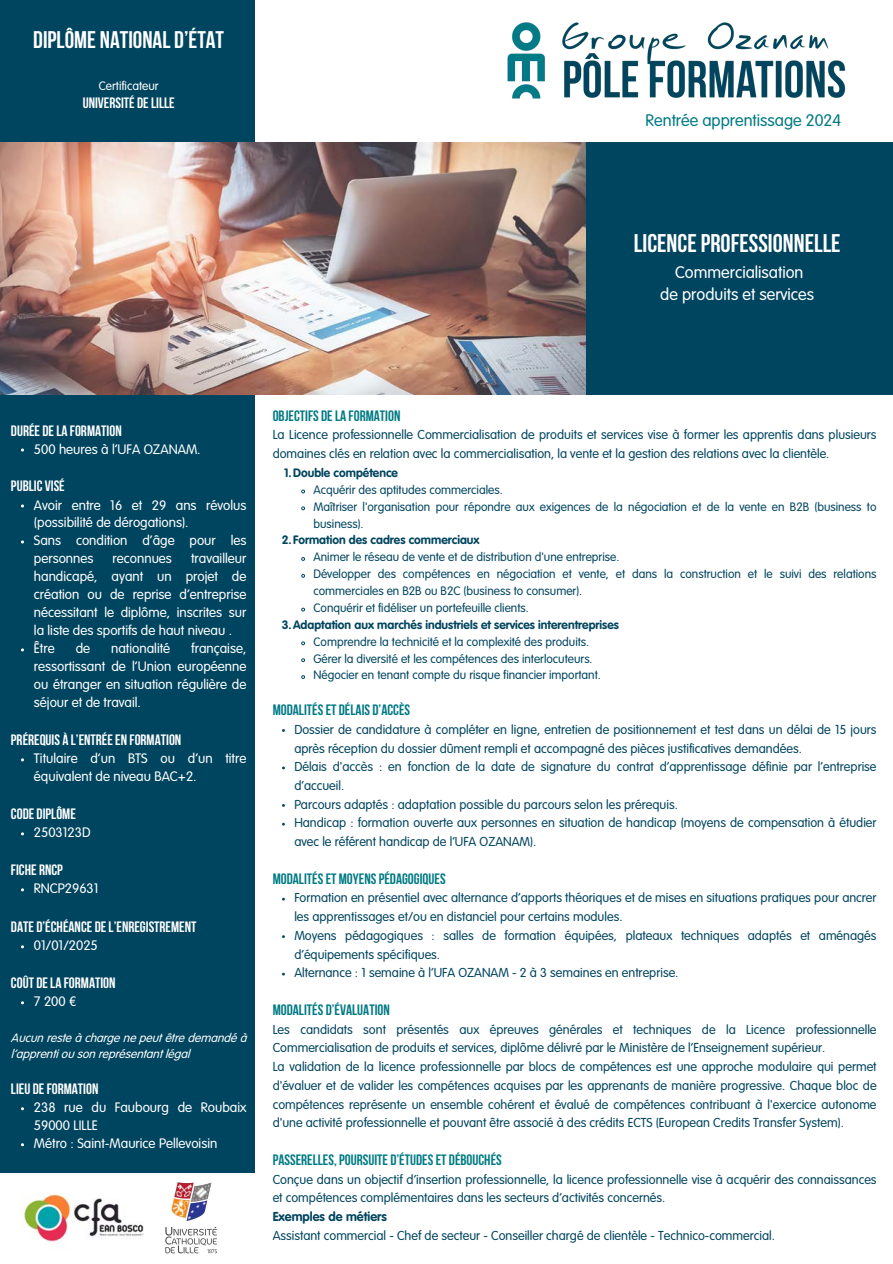
<style>
.page{position:relative;width:893px;height:1264px;background:#fff}
.page>*{position:absolute;margin:0;border:0;box-sizing:border-box;transform-origin:0 0}
.t1{font:700 25.5px "Bebas Neue";color:#fff}
.t2{font:700 24px "Bebas Neue";color:#fff}
.t3{font:300 16.5px "VAG Rounded Std";color:#fff}
.t4{font:300 16.5px "VAG Rounded Std";color:#007a84}
.t5{font:700 15px "Bebas Neue";color:#fff}
.t6{font:700 15px "Bebas Neue";color:#007a84}
.t7{font:300 13.5px/18px "VAG Rounded Std";color:#fff}
.t8{font:300 12.75px/18.8px "VAG Rounded Std";color:#00455f}
.t9{font:700 12.75px "VAG Rounded Std";color:#00455f}
.t10{font:300 12px/16.8px "VAG Rounded Std";color:#00455f}
.t11{font:700 12px "VAG Rounded Std";color:#00455f}
.t12{font:italic 300 12px/16px "VAG Rounded";color:#fff}
.t13{font:300 12px "VAG Rounded Std";color:#fff}
</style>
<div class="page">
<div style="left:0;top:0;width:254px;height:1172px;background:#00455f"></div>
<img style="left:0;top:142px;width:585px;height:252px">
<div style="left:585px;top:142px;width:307px;height:252px;background:#00455f"></div>
<img style="left:507px;top:22px;width:339px;height:77px">
<img style="left:22px;top:1193px;width:122px;height:49px">
<img style="left:165px;top:1182px;width:51px;height:71px">
<svg style="left:301px;top:489px;width:4px;height:5px"></svg>
<svg style="left:301px;top:506px;width:4px;height:5px"></svg>
<svg style="left:301px;top:557px;width:4px;height:4px"></svg>
<svg style="left:301px;top:574px;width:4px;height:4px"></svg>
<svg style="left:301px;top:607px;width:4px;height:5px"></svg>
<svg style="left:301px;top:641px;width:4px;height:5px"></svg>
<svg style="left:301px;top:658px;width:4px;height:4px"></svg>
<svg style="left:301px;top:675px;width:4px;height:4px"></svg>
<p class="t2" style="left:33px;top:30px;width:192px">DIPLÔME NATIONAL D’ÉTAT</p>
<p class="t13" style="left:99px;top:81px;width:61px">Certificateur</p>
<p class="t5" style="left:83px;top:97px;width:93px">UNIVERSITÉ DE LILLE</p>
<p class="t4" style="left:645px;top:114px;width:197px">Rentrée apprentissage 2024</p>
<p class="t1" style="left:634px;top:233px;width:208px">LICENCE PROFESSIONNELLE</p>
<p class="t3" style="left:675px;top:265px;width:130px">Commercialisation</p>
<p class="t3" style="left:660px;top:287px;width:155px">de produits et services</p>
<p class="t5" style="left:11px;top:424px;width:112px">DURÉE DE LA FORMATION</p>
<p class="t7" style="left:34px;top:441px;width:168px">500 heures à l’UFA OZANAM.</p>
<p class="t5" style="left:11px;top:480px;width:55px">PUBLIC VISÉ</p>
<p class="t7" style="left:34px;top:497px;width:214px">Avoir entre 16 et 29 ans révolus (possibilité de dérogations).</p>
<p class="t7" style="left:34px;top:533px;width:214px">Sans condition d’âge pour les personnes</p>
<p class="t7" style="left:34px;top:551px;width:214px;text-align:justify;text-indent:157px">travailleur handicapé, ayant un projet de création ou de reprise d’entreprise nécessitant le diplôme, inscrites sur la liste des sportifs de haut niveau .</p>
<p class="t7" style="left:34px;top:640px;width:22px">Être</p>
<p class="t7" style="left:76px;top:640px;width:16px">de</p>
<p class="t7" style="left:111px;top:640px;width:61px">nationalité</p>
<p class="t7" style="left:113px;top:551px;width:61px">reconnues</p>
<p class="t7" style="left:34px;top:640px;width:214px;text-align:justify;text-indent:157px">française, ressortissant de l’Union européenne ou étranger en situation régulière de séjour et de travail.</p>
<p class="t5" style="left:11px;top:734px;width:172px">PRÉREQUIS À L’ENTRÉE EN FORMATION</p>
<p class="t7" style="left:34px;top:750px;width:214px">Titulaire d’un BTS ou d’un titre équivalent de niveau BAC+2.</p>
<p class="t5" style="left:11px;top:808px;width:66px">CODE DIPLÔME</p>
<p class="t7" style="left:34px;top:824px;width:58px">2503123D</p>
<p class="t5" style="left:11px;top:864px;width:53px">FICHE RNCP</p>
<p class="t7" style="left:34px;top:880px;width:66px">RNCP29631</p>
<p class="t5" style="left:11px;top:921px;width:187px">DATE D’ÉCHÉANCE DE L’ENREGISTREMENT</p>
<p class="t7" style="left:34px;top:937px;width:65px">01/01/2025</p>
<p class="t5" style="left:11px;top:977px;width:106px">COÛT DE LA FORMATION</p>
<p class="t7" style="left:34px;top:993px;width:44px">7 200 €</p>
<p class="t12" style="left:11px;top:1030px;width:237px">Aucun reste à charge ne peut être demandé à l’apprenti ou son représentant légal</p>
<p class="t5" style="left:11px;top:1082px;width:89px">LIEU DE FORMATION</p>
<p class="t7" style="left:34px;top:1099px;width:214px">238 rue du Faubourg de Roubaix<br>59000 LILLE</p>
<p class="t7" style="left:34px;top:1135px;width:185px">Métro : Saint-Maurice Pellevoisin</p>
<p class="t6" style="left:273px;top:409px;width:129px">OBJECTIFS DE LA FORMATION</p>
<p class="t8" style="left:273px;top:426px;width:605px">La Licence professionnelle Commercialisation de produits et services vise à former les apprentis dans plusieurs domaines clés en relation avec la commercialisation, la vente et la gestion des relations avec la clientèle.</p>
<p class="t11" style="left:284px;top:468px;width:115px">1.Double compétence</p>
<p class="t10" style="left:313px;top:482px;width:191px">Acquérir des aptitudes commerciales.</p>
<p class="t10" style="left:313px;top:499px;width:564px">Maîtriser l'organisation pour répondre aux exigences de la négociation et de la vente en B2B (business to business).</p>
<p class="t11" style="left:282px;top:535px;width:199px">2.Formation des cadres commerciaux</p>
<p class="t10" style="left:313px;top:549px;width:307px">Animer le réseau de vente et de distribution d'une entreprise.</p>
<p class="t10" style="left:313px;top:566px;width:564px">Développer des compétences en négociation et vente, et dans la construction et le suivi des relations commerciales en B2B ou B2C (business to consumer).</p>
<p class="t10" style="left:313px;top:600px;width:217px">Conquérir et fidéliser un portefeuille clients.</p>
<p class="t11" style="left:282px;top:619px;width:338px">3.Adaptation aux marchés industriels et services interentreprises</p>
<p class="t10" style="left:313px;top:634px;width:277px">Comprendre la technicité et la complexité des produits.</p>
<p class="t10" style="left:313px;top:651px;width:281px">Gérer la diversité et les compétences des interlocuteurs.</p>
<p class="t10" style="left:313px;top:667px;width:289px">Négocier en tenant compte du risque financier important.</p>
<p class="t6" style="left:273px;top:703px;width:139px">MODALITÉS ET DÉLAIS D’ACCÈS</p>
<p class="t8" style="left:294px;top:721px;width:583px">Dossier de candidature à compléter en ligne, entretien de positionnement et test dans un délai de 15 jours après réception du dossier dûment rempli et accompagné des pièces justificatives demandées.</p>
<p class="t8" style="left:294px;top:758px;width:583px">Délais d'accès : en fonction de la date de signature du contrat d’apprentissage définie par l’entreprise d’accueil.</p>
<p class="t8" style="left:294px;top:796px;width:385px">Parcours adaptés : adaptation possible du parcours selon les prérequis.</p>
<p class="t8" style="left:294px;top:814px;width:583px">Handicap : formation ouverte aux personnes en situation de handicap (moyens de compensation à étudier avec le référent handicap de l’UFA OZANAM).</p>
<p class="t6" style="left:273px;top:872px;width:174px">MODALITÉS ET MOYENS PÉDAGOGIQUES</p>
<p class="t8" style="left:294px;top:889px;width:583px">Formation en présentiel avec alternance d’apports théoriques et de mises en situations pratiques pour ancrer les apprentissages et/ou en distanciel pour certains modules.</p>
<p class="t8" style="left:294px;top:927px;width:583px">Moyens pédagogiques : salles de formation équipées, plateaux techniques adaptés et aménagés d’équipements spécifiques.</p>
<p class="t8" style="left:294px;top:964px;width:385px">Alternance : 1 semaine à l’UFA OZANAM - 2 à 3 semaines en entreprise.</p>
<p class="t6" style="left:273px;top:1003px;width:119px">MODALITÉS D’ÉVALUATION</p>
<p class="t8" style="left:273px;top:1020px;width:605px">Les candidats sont présentés aux épreuves générales et techniques de la Licence professionnelle<br>Commercialisation de produits et services, diplôme délivré par le Ministère de l’Enseignement supérieur.</p>
<p class="t8" style="left:273px;top:1058px;width:605px;text-align:justify">La validation de la licence professionnelle par blocs de compétences est une approche modulaire qui permet d'évaluer et de valider les compétences acquises par les apprenants de manière progressive. Chaque bloc de compétences représente un ensemble cohérent et évalué de compétences contribuant à l'exercice autonome d'une activité professionnelle et pouvant être associé à des crédits ECTS (European Credits Transfer System).</p>
<p class="t6" style="left:273px;top:1153px;width:231px">PASSERELLES, POURSUITE D’ÉTUDES ET DÉBOUCHÉS</p>
<p class="t8" style="left:273px;top:1170px;width:605px">Conçue dans un objectif d’insertion professionnelle, la licence professionnelle vise à acquérir des connaissances et compétences complémentaires dans les secteurs d’activités concernés.</p>
<p class="t9" style="left:273px;top:1211px;width:116px">Exemples de métiers</p>
<p class="t8" style="left:273px;top:1226px;width:503px">Assistant commercial - Chef de secteur - Conseiller chargé de clientèle - Technico-commercial.</p>
</div>
